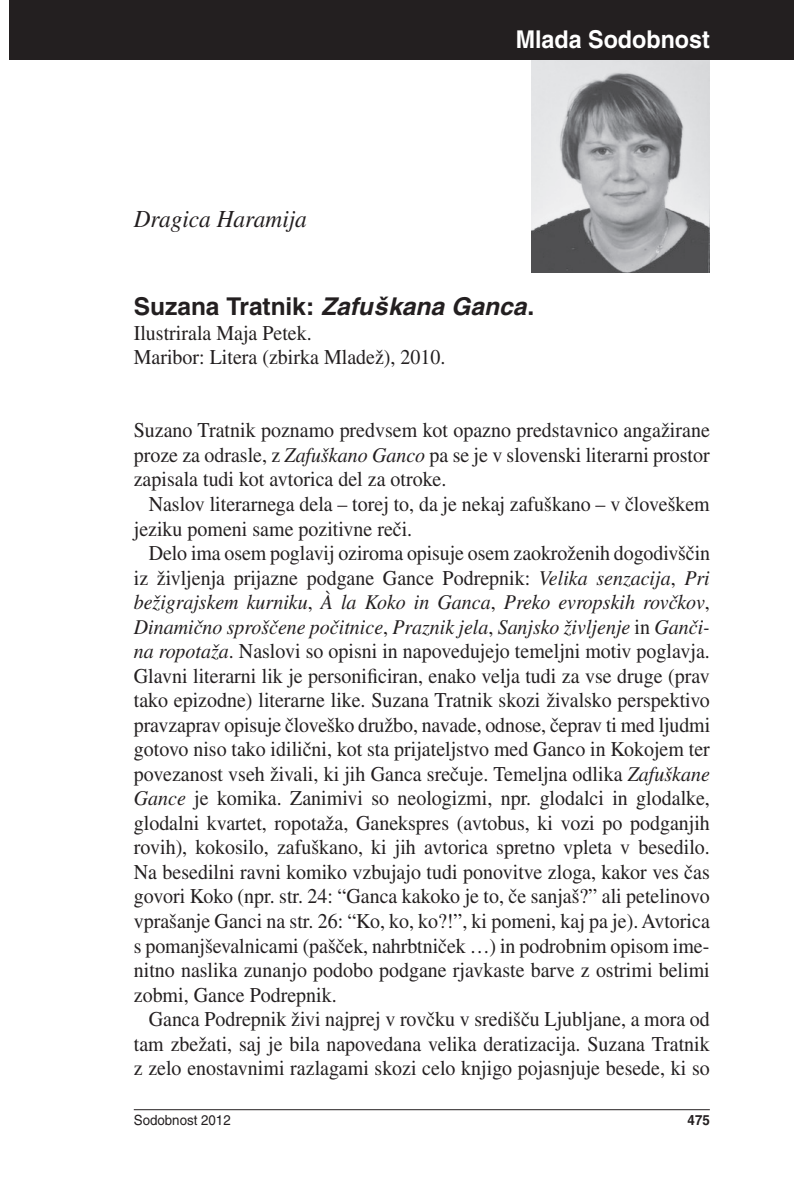
<style>
.page{position:relative;width:794px;height:1186px;background:#fff}
.page>*{position:absolute;margin:0;border:0;box-sizing:border-box;transform-origin:0 0}
.t1{font:700 24.5px "SS Helvetica";letter-spacing:-.005em;color:#231f20}
.t2{font:italic 24.5px "SS Times";color:#231f20;scale:.95 1}
.t3{font:700 24.5px "SS Helvetica";color:#fff;scale:.95 1}
.t4{font:21px/24.5px "SS Times";color:#231f20;text-align:justify;scale:.95 1}
.t5{font:14px "SS Helvetica";color:#231f20;scale:.95 1}
.t6{font:700 14px "SS Helvetica";color:#231f20;scale:.95 1}
.s1{font-style:italic}
</style>
<div class="page">
<img style="left:530px;top:59px;width:179px;height:214px">
<div style="left:10px;top:0;width:783px;height:59px;background:#231f20"></div>
<hr style="left:134px;top:1108px;width:575px;height:1px;background:#231f20">
<p class="t2" style="left:134px;top:206px;width:184px">Dragica Haramija</p>
<p class="t3" style="left:515px;top:25px;width:206px">Mlada Sodobnost</p>
<p class="t1" style="left:134px;top:292px;width:402px">Suzana Tratnik: <span class="s1">Zafu{kana Ganca</span>.</p>
<p class="t4" style="left:134px;top:320px;width:329px">Ilustrirala Maja Petek.<br>Maribor: Litera (zbirka Mlade`), 2010.</p>
<p class="t4" style="left:134px;top:418px;width:607px">Suzano Tratnik poznamo predvsem kot opazno predstavnico anga`irane proze za odrasle, z <span class="s1">Zafu{kano Ganco</span> pa se je v slovenski literarni prostor zapisala tudi kot avtorica del za otroke.</p>
<p class="t4" style="left:134px;top:491px;width:607px;text-indent:15px">Naslov literarnega dela – torej to, da je nekaj zafu{kano – v ~love{kem jeziku pomeni same pozitivne re~i.</p>
<p class="t4" style="left:134px;top:540px;width:608px;text-indent:15px">Delo ima osem poglavij oziroma opisuje osem zaokro`enih dogodiv{~in iz `ivljenja prijazne podgane Gance Podrepnik: <span class="s1">Velika senzacija</span>, <span class="s1">Pri be`igrajskem kurniku</span>, <span class="s1">À la Koko in Ganca</span>, <span class="s1">Preko evropskih rov~kov</span>, <span class="s1">Dinami~no spro{~ene po~itnice</span>, <span class="s1">Praznik jela</span>, <span class="s1">Sanjsko `ivljenje</span> in <span class="s1">Gan~i&shy;na ropota`a</span>. Naslovi so opisni in napovedujejo temeljni motiv poglavja.<br>Glavni literarni lik je personificiran, enako velja tudi za vse druge (prav tako epizodne) literarne like. Suzana Tratnik skozi `ivalsko perspektivo pravzaprav opisuje ~love{ko dru`bo, navade, odnose, ~eprav ti med ljudmi gotovo niso tako idili~ni, kot sta prijateljstvo med Ganco in Kokojem ter povezanost vseh `ivali, ki jih Ganca sre~uje. Temeljna odlika <span class="s1">Zafu{kane Gance</span> je komika. Zanimivi so neologizmi, npr. glodalci in glodalke, glodalni kvartet, ropota`a, Ganekspres (avtobus, ki vozi po podganjih rovih), kokosilo, zafu{kano, ki jih avtorica spretno vpleta v besedilo.<br>Na besedilni ravni komiko vzbujajo tudi ponovitve zloga, kakor ves ~as govori Koko (npr. str. 24: “Ganca kakoko je to, ~e sanja{?” ali petelinovo vpra{anje Ganci na str. 26: “Ko, ko, ko?!”, ki pomeni, kaj pa je). Avtorica s pomanj{evalnicami (pa{~ek, nahrbtni~ek …) in podrobnim opisom ime&shy;nitno naslika zunanjo podobo podgane rjavkaste barve z ostrimi belimi zobmi, Gance Podrepnik.</p>
<p class="t4" style="left:134px;top:1006px;width:607px;text-indent:15px">Ganca Podrepnik `ivi najprej v rov~ku v sredi{~u Ljubljane, a mora od tam zbe`ati, saj je bila napovedana velika deratizacija. Suzana Tratnik z zelo enostavnimi razlagami skozi celo knjigo pojasnjuje besede, ki so</p>
<p class="t5" style="left:134px;top:1111px;width:103px">Sodobnost 2012</p>
<p class="t6" style="left:687px;top:1111px;width:25px">475</p>
</div>
